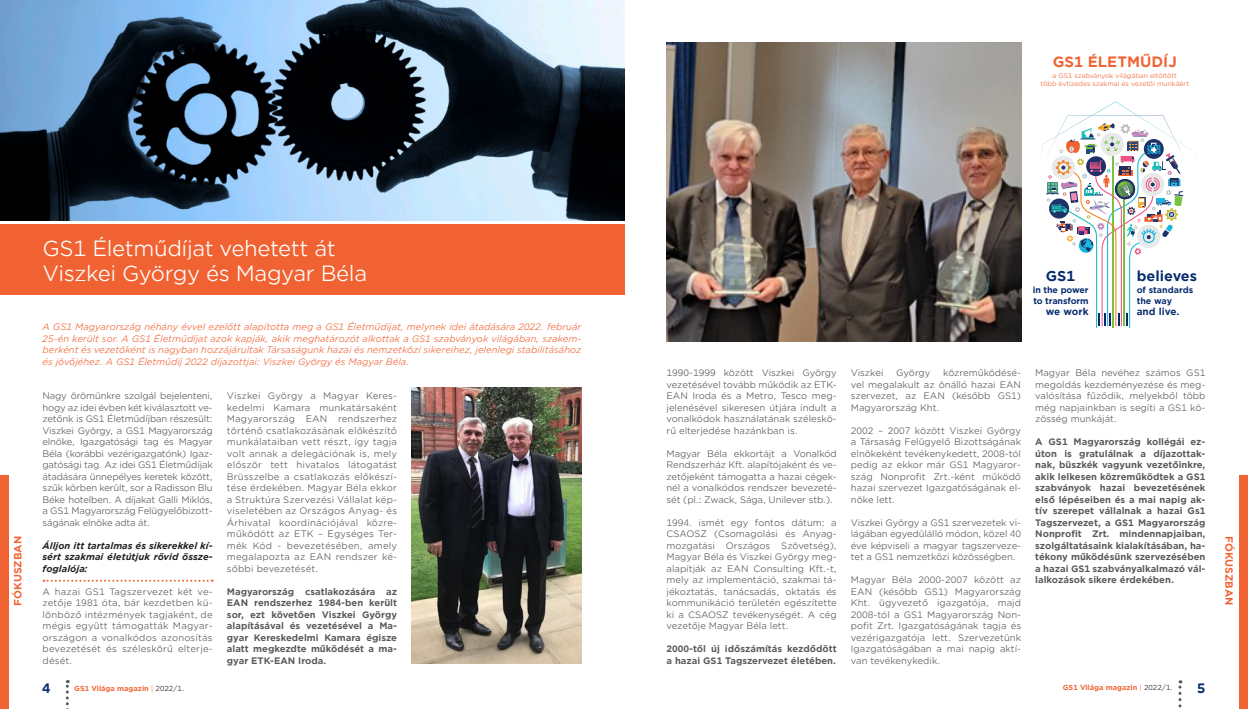
<style>
.page{position:relative;width:1248px;height:709px;background:#fff}
.page>*{position:absolute;margin:0;border:0;box-sizing:border-box;transform-origin:0 0}
.fő_cím{font:21px "Gotham Office";letter-spacing:-.02em;color:#fff}
.t1{font:700 14.3px "Gotham Office";color:#f16232}
.t2{font:700 13.8px "Gotham Office";color:#052b6c}
.t3{font:700 13px "Gotham Office";color:#052b6c}
.t4{font:700 10px "Gotham Office";color:#f16232}
.t5{font:700 9.5px "Gotham Office";color:#052b6c}
.szöveg{font:9px/11.5px "Gotham Office";color:#57585a;text-align:justify}
.szöveg-2{font:700 9px/11.5px "Gotham Office";color:#57585a;text-align:justify}
.t6{font:italic 9px/11.5px "Gotham Office";color:#f16232;text-align:justify}
.szöveg_cím{font:italic 700 9px/11.5px "Gotham Office";color:#231f20;text-align:justify}
.t7{font:700 8.5px/11.1px "Gotham Office";letter-spacing:-.01em;color:#052b6c}
.t8{font:700 7px "Gotham Office";color:#f16232}
.t9{font:6.4px/7.7px "Gotham Office";color:#f16232;text-align:center}
.s1{font-weight:400}
.s2{font-weight:400;color:#231f20}
</style>
<div class="page">
<div style="left:0;top:475px;width:9px;height:234px;background:#f16232"></div>
<div style="left:1239px;top:475px;width:8px;height:234px;background:#f16232"></div>
<svg style="left:66px;top:680px;width:3px;height:29px"></svg>
<svg style="left:1178px;top:680px;width:3px;height:28px"></svg>
<div style="left:0;top:224px;width:624px;height:70px;background:#f16232"></div>
<img style="left:0;top:0;width:624px;height:220px">
<img style="left:666px;top:43px;width:354px;height:299px">
<img style="left:411px;top:388px;width:170px;height:276px">
<svg style="left:1042px;top:101px;width:154px;height:227px"></svg>
<svg style="left:44px;top:579px;width:169px;height:2px"></svg>
<p class="t1" style="left:1052px;top:52px;width:126px">GS1 ÉLETMŰDÍJ</p>
<p class="t9" style="left:1040px;top:72px;width:150px">a GS1 szabványok világában eltöltött<br>több évtizedes szakmai és vezetői munkáért</p>
<p class="t4" style="left:11px;top:605px;width:71px;rotate:-90deg">FÓKUSZBAN</p>
<p class="fő_cím" style="left:43px;top:234px;width:294px">GS1 Életműdíjat vehetett át</p>
<p class="fő_cím" style="left:43px;top:259px;width:326px">Viszkei György és Magyar Béla</p>
<p class="t6" style="left:43px;top:321px;width:540px">A GS1 Magyarország néhány évvel ezelőtt alapította meg a GS1 Életműdíjat, melynek idei átadására 2022. február 25-én került sor. A GS1 Életműdíjat azok kapják, akik meghatározót alkottak a GS1 szabványok világában, szakem&shy;berként és vezetőként is nagyban hozzájárultak Társaságunk hazai és nemzetközi sikereihez, jelenlegi stabilitásához és jövőjéhez. A GS1 Életműdíj 2022 díjazottjai: Viszkei György és Magyar Béla.</p>
<p class="szöveg" style="left:43px;top:390px;width:172px">Nagy örömünkre szolgál bejelenteni, hogy az idei évben két kiválasztott ve&shy;zetőnk is GS1 Életműdíjban részesült:<br>Viszkei György, a GS1 Magyarország elnöke, Igazgatósági tag és Magyar Béla (korábbi vezérigazgatónk) Igaz&shy;gatósági tag. Az idei GS1 Életműdíjak átadására ünnepélyes keretek között, szűk körben került, sor a Radisson Blu Béke hotelben. A díjakat Galli Miklós, a GS1 Magyarország Felügyelőbizott&shy;ságának elnöke adta át.</p>
<p class="szöveg_cím" style="left:43px;top:539px;width:172px">Álljon itt tartalmas és sikerekkel kí&shy;sért szakmai életútjuk rövid össze&shy;foglalója:</p>
<p class="szöveg" style="left:43px;top:585px;width:172px">A hazai GS1 Tagszervezet két ve&shy;zetője 1981 óta, bár kezdetben kü&shy;lönböző intézmények tagjaként, de mégis együtt támogatták Magyar&shy;országon a vonalkódos azonosítás bevezetését és széleskörű elterje&shy;dését.</p>
<p class="szöveg" style="left:227px;top:390px;width:172px">Viszkei György a Magyar Keres&shy;kedelmi Kamara munkatársaként Magyarország EAN rendszerhez történő csatlakozásának előkészítő munkálataiban vett részt, így tagja volt annak a delegációnak is, mely először tett hivatalos látogatást Brüsszelbe a csatlakozás előkészí&shy;tése érdekében. Magyar Béla ekkor a Struktúra Szervezési Vállalat kép&shy;viseletében az Országos Anyag- és Árhivatal koordinációjával közre&shy;működött az ETK – Egységes Ter&shy;mék Kód - bevezetésében, amely megalapozta az EAN rendszer ké&shy;sőbbi bevezetését.</p>
<p class="szöveg-2" style="left:227px;top:585px;width:172px">Magyarország csatlakozására az EAN rendszerhez 1984-ben került sor, ezt követően Viszkei György alapításával és vezetésével a Ma&shy;gyar Kereskedelmi Kamara égisze alatt megkezdte működését a ma&shy;gyar ETK-EAN Iroda.</p>
<p class="t2" style="left:1045px;top:266px;width:31px">GS1</p>
<p class="t2" style="left:1136px;top:266px;width:62px">believes</p>
<p class="t7" style="left:1032px;top:284px;width:57px">in the power to transform</p>
<p class="t5" style="left:1045px;top:305px;width:44px">we work</p>
<p class="t7" style="left:1136px;top:284px;width:58px">of standards the way</p>
<p class="t5" style="left:1136px;top:305px;width:44px">and live.</p>
<p class="szöveg" style="left:666px;top:367px;width:172px">1990-1999 között Viszkei György vezetésével tovább működik az ETK-EAN Iroda és a Metro, Tesco meg&shy;jelenésével sikeresen útjára indult a vonalkódok használatának széleskö&shy;rű elterjedése hazánkban is.</p>
<p class="szöveg" style="left:666px;top:447px;width:172px">Magyar Béla ekkortájt a Vonalkód Rendszerház Kft. alapítójaként és ve&shy;zetőjeként támogatta a hazai cégek&shy;nél a vonalkódos rendszer bevezeté&shy;sét (pl.: Zwack, Sága, Unilever stb.).</p>
<p class="szöveg" style="left:666px;top:516px;width:172px">1994. ismét egy fontos dátum: a CSAOSZ (Csomagolási és Anyag&shy;mozgatási Országos Szövetség), Magyar Béla és Viszkei György meg&shy;alapítják az EAN Consulting Kft.-t, mely az implementáció, szakmai tá&shy;jékoztatás, tanácsadás, oktatás és kommunikáció területén egészítette ki a CSAOSZ tevékenységét. A cég vezetője Magyar Béla lett.</p>
<p class="szöveg-2" style="left:666px;top:643px;width:172px">2000-től új időszámítás kezdődött a hazai GS1 Tagszervezet életében.</p>
<p class="szöveg" style="left:850px;top:367px;width:172px;text-indent:92px">közreműködésé&shy;vel megalakult az önálló hazai EAN szervezet, az EAN (később GS1)<br>Magyarország Kht.</p>
<p class="szöveg" style="left:850px;top:424px;width:172px">2002 – 2007 között Viszkei György a Társaság Felügyelő Bizottságának elnökeként tevékenykedett, 2008-tól pedig az ekkor már GS1 Magyaror&shy;szág Nonprofit Zrt.-ként működő hazai szervezet Igazgatóságának el&shy;nöke lett.</p>
<p class="szöveg" style="left:850px;top:516px;width:172px">Viszkei György a GS1 szervezetek vi&shy;lágában egyedülálló módon, közel 40 éve képviseli a magyar tagszerveze&shy;tet a GS1 nemzetközi közösségben.</p>
<p class="szöveg" style="left:850px;top:574px;width:172px">Magyar Béla 2000-2007 között az EAN (később GS1) Magyarország Kht. ügyvezető igazgatója, majd 2008-tól a GS1 Magyarország Non&shy;pofit Zrt. Igazgatóságának tagja és vezérigazgatója lett. Szervezetünk Igazgatóságában a mai napig aktí&shy;van tevékenykedik.</p>
<p class="szöveg" style="left:850px;top:367px;width:34px">Viszkei</p>
<p class="szöveg" style="left:896px;top:367px;width:36px">György</p>
<p class="szöveg" style="left:1035px;top:367px;width:172px">Magyar Béla nevéhez számos GS1 megoldás kezdeményezése és meg&shy;valósítása fűződik, melyekből több még napjainkban is segíti a GS1 kö&shy;zösség munkáját.</p>
<p class="szöveg-2" style="left:1035px;top:436px;width:172px">A GS1 Magyarország kollégái ez&shy;úton is gratulálnak a díjazottak&shy;nak, büszkék vagyunk vezetőinkre, akik lelkesen közreműködtek a GS1 szabványok hazai bevezetésének első lépéseiben és a mai napig ak&shy;tív szerepet vállalnak a hazai Gs1<br>Tagszervezet, a GS1 Magyarország Nonprofit Zrt. mindennapjaiban, szolgáltatásaink kialakításában, ha&shy;tékony működésünk szervezésében a hazai GS1 szabványalkalmazó vál&shy;lalkozások sikere érdekében.</p>
<h3 class="t3" style="left:42px;top:679px;width:10px">4</h3>
<p class="t8" style="left:74px;top:683px;width:111px">GS1 Világa magazin <span class="s1">|</span> <span class="s2">2022/1.</span></p>
<p class="t8" style="left:1062px;top:683px;width:111px">GS1 Világa magazin <span class="s1">|</span> <span class="s2">2022/1.</span></p>
<h3 class="t3" style="left:1197px;top:679px;width:10px">5</h3>
<p class="t4" style="left:1235px;top:536px;width:71px;rotate:90deg">FÓKUSZBAN</p>
</div>
